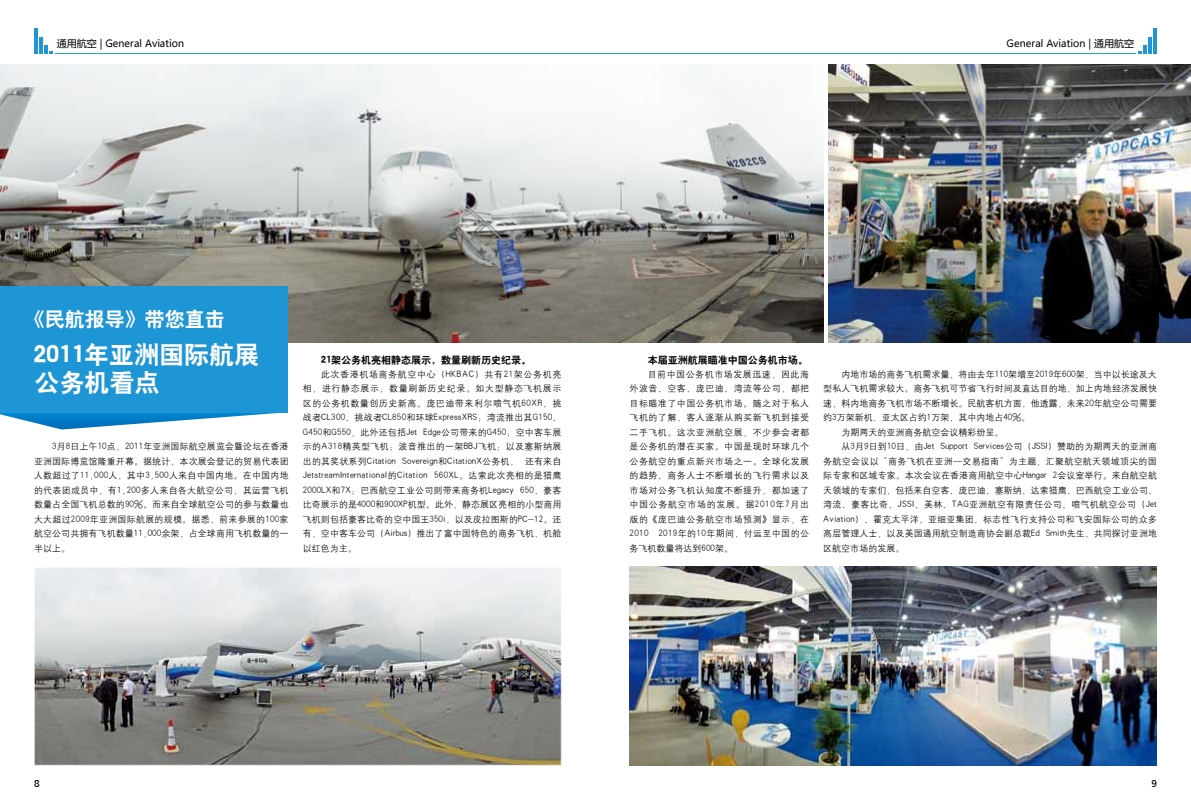
<style>
.page{position:relative;width:1191px;height:808px;background:#fff}
.page>*{position:absolute;margin:0;border:0;box-sizing:border-box;transform-origin:0 0}
.t1{font:25px/28px "H Yb 2 gj";color:#fff}
.t2{font:20px "H Yb 2 gj";color:#fff}
.t3{font:10px "Microsoft Ya Hei";color:#000}
.t4{font:10px "H Yb 2 gj";color:#000}
.t5{font:10px "Frutiger CE";color:#000}
.t6{font:9px/14.5px "H Yg 2 gj";letter-spacing:.005em;color:#000;text-align:justify}
.t7{font:9px "H Yg 2 gj";letter-spacing:.03em;color:#000}
</style>
<div class="page">
<hr style="left:55px;top:53px;width:1081px;height:1px;background:#1e95d4">
<svg style="left:44px;top:45px;width:8px;height:9px"></svg>
<hr style="left:39px;top:38px;width:3px;height:16px;background:#1e95d4">
<hr style="left:34px;top:28px;width:3px;height:26px;background:#1e95d4">
<svg style="left:1138px;top:45px;width:9px;height:9px"></svg>
<hr style="left:1148px;top:38px;width:4px;height:16px;background:#1e95d4">
<hr style="left:1153px;top:28px;width:4px;height:26px;background:#1e95d4">
<img style="left:629px;top:567px;width:528px;height:198px">
<img style="left:0;top:65px;width:823px;height:277px">
<svg style="left:0;top:412px;width:288px;height:17px"></svg>
<div style="left:0;top:286px;width:288px;height:126px;background:#1e95d4"></div>
<img style="left:828px;top:65px;width:363px;height:277px">
<img style="left:36px;top:569px;width:523px;height:194px">
<div style="left:34px;top:567px;width:527px;height:198px;border:1px solid #fff"></div>
<p class="t3" style="left:57px;top:36px;width:129px">通用航空 | General Aviation</p>
<p class="t3" style="left:1006px;top:36px;width:129px">General Aviation | 通用航空</p>
<h2 class="t2" style="left:25px;top:309px;width:201px">《民航报导》带您直击</h2>
<h1 class="t1" style="left:34px;top:340px;width:227px">2011年亚洲国际航展公务机看点</h1>
<p class="t6" style="left:34px;top:439px;width:256px;text-indent:18px">3月8日上午10点，2011年亚洲国际航空展览会暨论坛在香港亚洲国际博览馆隆重开幕。据统计，本次展会登记的贸易代表团人数超过了11,000人，其中3,500人来自中国内地。在中国内地的代表团成员中，有1,200多人来自各大航空公司，其运营飞机数量占全国飞机总数的90%。而来自全球航空公司的参与数量也大大超过2009年亚洲国际航展的规模。据悉，前来参展的100家航空公司共拥有飞机数量11,000余架，占全球商用飞机数量的一半以上。</p>
<p class="t4" style="left:321px;top:355px;width:211px">21架公务机亮相静态展示，数量刷新历史纪录。</p>
<p class="t6" style="left:303px;top:367px;width:260px;text-indent:18px">此次香港机场商务航空中心（HKBAC）共有21架公务机亮相，进行静态展示，数量刷新历史纪录。如大型静态飞机展示区的公务机数量创历史新高。庞巴迪带来利尔喷气机60XR、挑战者CL300、挑战者CL850和环球ExpressXRS；湾流推出其G150、G450和G550，此外还包括Jet Edge公司带来的G450；空中客车展示的A318精英型飞机；波音推出的一架BBJ飞机；以及塞斯纳展出的其奖状系列Citation Sovereign和CitationX公务机， 还有来自JetstreamInternational的Citation 560XL。达索此次亮相的是猎鹰2000LX和7X；巴西航空工业公司则带来商务机Legacy 650，豪客比奇展示的是4000和900XP机型。此外，静态展区亮相的小型商用飞机则包括豪客比奇的空中国王350i，以及皮拉图斯的PC-12。还有，空中客车公司（Airbus）推出了富中国特色的商务飞机，机舱以红色为主。</p>
<p class="t4" style="left:647px;top:355px;width:161px">本届亚洲航展瞄准中国公务机市场。</p>
<p class="t6" style="left:629px;top:367px;width:181px;text-indent:18px">目前中国公务机市场发展迅速，因此海外波音、空客、庞巴迪、湾流等公司，都把目标瞄准了中国公务机市场。随之对于私人飞机的了解，客人逐渐从购买新飞机到接受二手飞机。这次亚洲航空展，不少参会者都是公务机的潜在买家。中国是现时环球几个公务航空的重点新兴市场之一。全球化发展的趋势、商务人士不断增长的飞行需求以及市场对公务飞机认知度不断提升，都加速了中国公务航空市场的发展。据2010年7月出版的《庞巴迪公务航空市场预测》显示，在2010–2019年的10年期间，付运至中国的公务飞机数量将达到600架。</p>
<p class="t6" style="left:841px;top:367px;width:317px">内地市场的商务飞机需求量，将由去年110架增至2019年600架，当中以长途及大</p>
<p class="t6" style="left:823px;top:381px;width:335px">型私人飞机需求较大。商务飞机可节省飞行时间及直达目的地，加上内地经济发展快</p>
<p class="t6" style="left:823px;top:396px;width:335px">速，料内地商务飞机市场不断增长。民航客机方面，他透露，未来20年航空公司需要</p>
<p class="t6" style="left:823px;top:410px;width:208px">约3万架新机，亚太区占约1万架，其中内地占40%。</p>
<p class="t6" style="left:841px;top:425px;width:163px">为期两天的亚洲商务航空会议精彩纷呈。</p>
<p class="t6" style="left:841px;top:439px;width:317px">从3月9日到10日，由Jet Support Services公司（JSSI）赞助的为期两天的亚洲商</p>
<p class="t7" style="left:823px;top:457px;width:335px">务航空会议以“商务飞机在亚洲—交易指南”为主题，汇聚航空航天领域顶尖的国</p>
<p class="t6" style="left:823px;top:468px;width:335px">际专家和区域专家。本次会议在香港商用航空中心Hangar 2会议室举行。来自航空航</p>
<p class="t6" style="left:823px;top:483px;width:335px">天领域的专家们，包括来自空客、庞巴迪、塞斯纳、达索猎鹰、巴西航空工业公司、</p>
<p class="t7" style="left:823px;top:500px;width:335px">湾流、豪客比奇、JSSI、美林、TAG亚洲航空有限责任公司、喷气机航空公司（Jet</p>
<p class="t6" style="left:823px;top:512px;width:335px">Aviation）、霍克太平洋、亚细亚集团、标志性飞行支持公司和飞安国际公司的众多</p>
<p class="t6" style="left:823px;top:526px;width:335px">高层管理人士，以及美国通用航空制造商协会副总裁Ed Smith先生，共同探讨亚洲地</p>
<p class="t6" style="left:823px;top:541px;width:82px">区航空市场的发展。</p>
<p class="t5" style="left:34px;top:777px;width:7px">8</p>
<p class="t5" style="left:1151px;top:777px;width:7px">9</p>
</div>
